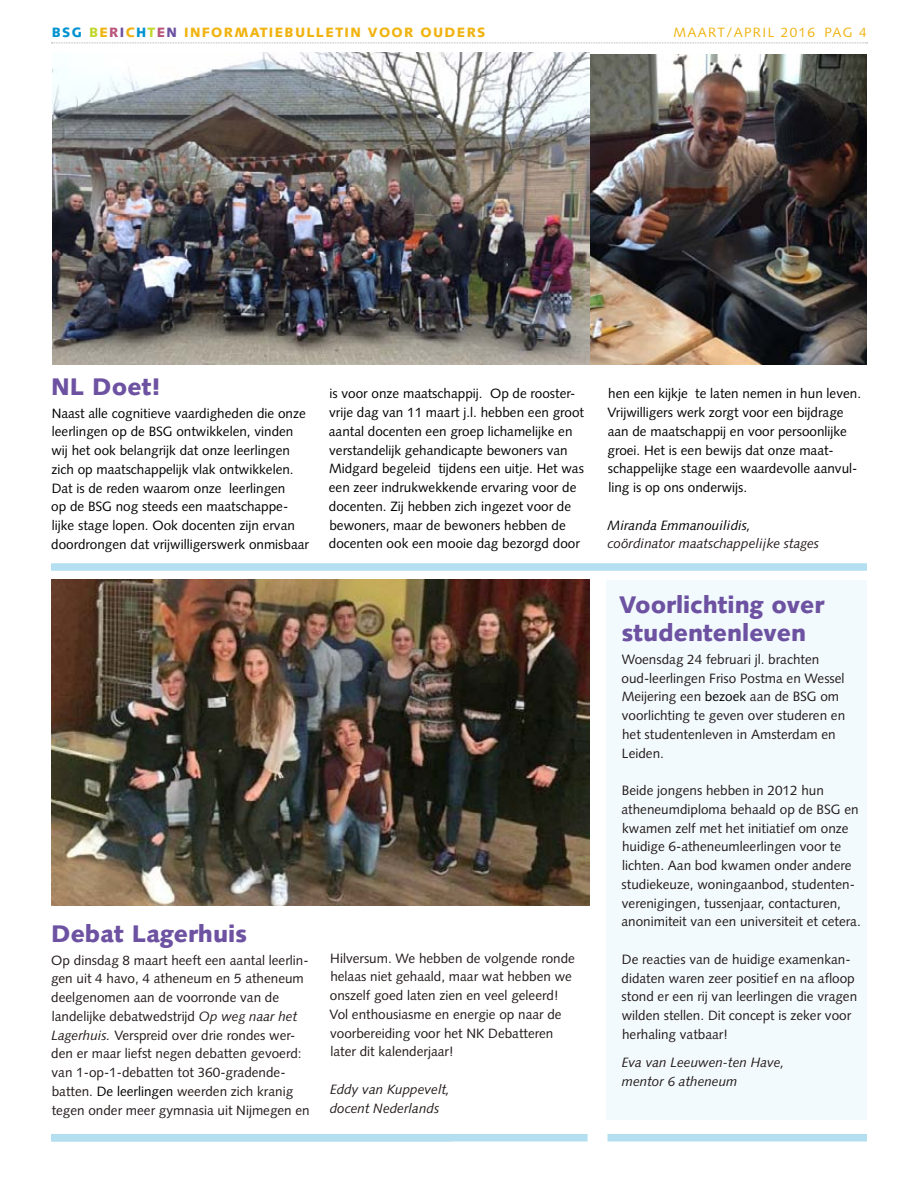
<style>
.page{position:relative;width:918px;height:1188px;background:#fff}
.page>*{position:absolute;margin:0;border:0;box-sizing:border-box;transform-origin:0 0}
.t1{font:900 24px/27.8px "Syntax LT Std";color:#6d52a2}
.t2{font:13.5px/18.8px "Syntax LT Std";color:#231a1a}
.t3{font:13.5px/18.8px "Syntax LT Std";color:#000}
.t4{font:italic 13.5px/18.8px "Syntax LT Std";color:#231a1a}
.t5{font:900 13.5px "Syntax LT Std";letter-spacing:.1em;color:#f0b310}
.t6{font:italic 13.5px "Syntax LT Std";color:#000}
.t7{font:13.5px "Syntax LT Std";letter-spacing:.1em;color:#f0b310}
.s1{color:#0093d0}
.s2{color:#c1d72e}
.s3{color:#ba567b}
.s4{color:#6d52a2}
.s5{font-style:italic}
.s6{color:#000}
</style>
<div class="page">
<div style="left:606px;top:580px;width:261px;height:540px;background:#f2fafd"></div>
<svg style="left:51px;top:43px;width:817px;height:1px"></svg>
<img style="left:589px;top:54px;width:278px;height:310px">
<img style="left:52px;top:52px;width:537px;height:312px">
<div style="left:51px;top:1134px;width:537px;height:7px;background:#b3dff1"></div>
<div style="left:608px;top:1134px;width:259px;height:7px;background:#b3dff1"></div>
<div style="left:51px;top:563px;width:816px;height:8px;background:#b3dff1"></div>
<img style="left:51px;top:580px;width:538px;height:325px">
<p class="t5" style="left:52px;top:24px;width:435px"><span class="s1">BSG</span> <span class="s2">B</span>E<span class="s3">R</span><span class="s4">I</span>C<span class="s1">H</span><span class="s2">T</span><span class="s3">E</span><span class="s4">N</span> INFORMATIEBULLETIN VOOR OUDERS</p>
<p class="t7" style="left:673px;top:24px;width:195px">maart/april 2016 pag 4</p>
<h1 class="t1" style="left:51px;top:372px;width:111px">NL Doet!</h1>
<p class="t3" style="left:51px;top:404px;width:259px">Naast alle cognitieve vaardigheden die onze leerlingen op de BSG ontwikkelen, vinden wij het ook belangrijk dat onze leerlingen zich op maatschappelijk vlak ontwikkelen.<br>Dat is de reden waarom onze leerlingen<br>op de BSG nog steeds een maatschappe&shy;lijke stage lopen. Ook docenten zijn ervan doordrongen dat vrijwilligerswerk onmisbaar</p>
<p class="t3" style="left:329px;top:384px;width:257px">is voor onze maatschappij. Op de rooster&shy;vrije dag van 11 maart j.l. hebben een groot aantal docenten een groep lichamelijke en verstandelijk gehandicapte bewoners van Midgard begeleid tijdens een uitje. Het was een zeer indrukwekkende ervaring voor de docenten. Zij hebben zich ingezet voor de bewoners, maar de bewoners hebben de docenten ook een mooie dag bezorgd door</p>
<h1 class="t1" style="left:51px;top:920px;width:197px">Debat Lagerhuis</h1>
<p class="t2" style="left:51px;top:951px;width:260px">Op dinsdag 8 maart heeft een aantal leerlin&shy;gen uit 4 havo, 4 atheneum en 5 atheneum deelgenomen aan de voorronde van de landelijke debatwedstrijd <span class="s5">Op weg naar het Lagerhuis.</span> Verspreid over drie rondes wer&shy;den er maar liefst negen debatten gevoerd: van 1-op-1-debatten tot 360-gradende&shy;batten. <span class="s6">De leerlingen</span> weerden zich kranig tegen onder meer gymnasia uit Nijmegen en</p>
<p class="t2" style="left:330px;top:949px;width:247px">Hilversum. We hebben de volgende ronde helaas niet gehaald, maar wat hebben we onszelf goed laten zien en veel geleerd!<br>Vol enthousiasme en energie op naar de voorbereiding voor het NK Debatteren later dit kalenderjaar!</p>
<p class="t4" style="left:330px;top:1080px;width:122px">Eddy van Kuppevelt, docent Nederlands</p>
<p class="t3" style="left:607px;top:384px;width:255px">hen een kijkje te laten nemen in hun leven.<br>Vrijwilligers werk zorgt voor een bijdrage aan de maatschappij en voor persoonlijke groei. Het is een bewijs dat onze maat&shy;schappelijke stage een waardevolle aanvul&shy;ling is op ons onderwijs.</p>
<p class="t6" style="left:608px;top:517px;width:145px">Miranda Emmanouilidis,</p>
<p class="t4" style="left:608px;top:534px;width:213px">coördinator maatschappelijke stages</p>
<h1 class="t1" style="left:619px;top:591px;width:207px">Voorlichting over studentenleven</h1>
<p class="t2" style="left:622px;top:650px;width:225px">Woensdag 24 februari jl. brachten oud-leerlingen Friso Postma en Wessel<br>Meijering een <span class="s6">bezoek</span> aan de BSG om voorlichting te geven over studeren en het studentenleven in Amsterdam en<br>Leiden.</p>
<p class="t2" style="left:622px;top:781px;width:241px">Beide jongens hebben in 2012 hun atheneumdiploma behaald op de BSG en kwamen zelf met het initiatief om onze huidige 6-atheneumleerlingen voor te lichten. Aan bod kwamen onder andere studiekeuze, woningaanbod, studenten&shy;verenigingen, tussenjaar, contacturen, anonimiteit van een universiteit et cetera.</p>
<p class="t2" style="left:622px;top:950px;width:237px">De reacties van de huidige examenkan&shy;didaten waren zeer positief en na afloop stond er een rij van leerlingen die vragen wilden stellen. Dit concept is zeker voor herhaling vatbaar!</p>
<p class="t4" style="left:622px;top:1053px;width:164px">Eva van Leeuwen-ten Have, mentor 6 atheneum</p>
</div>
